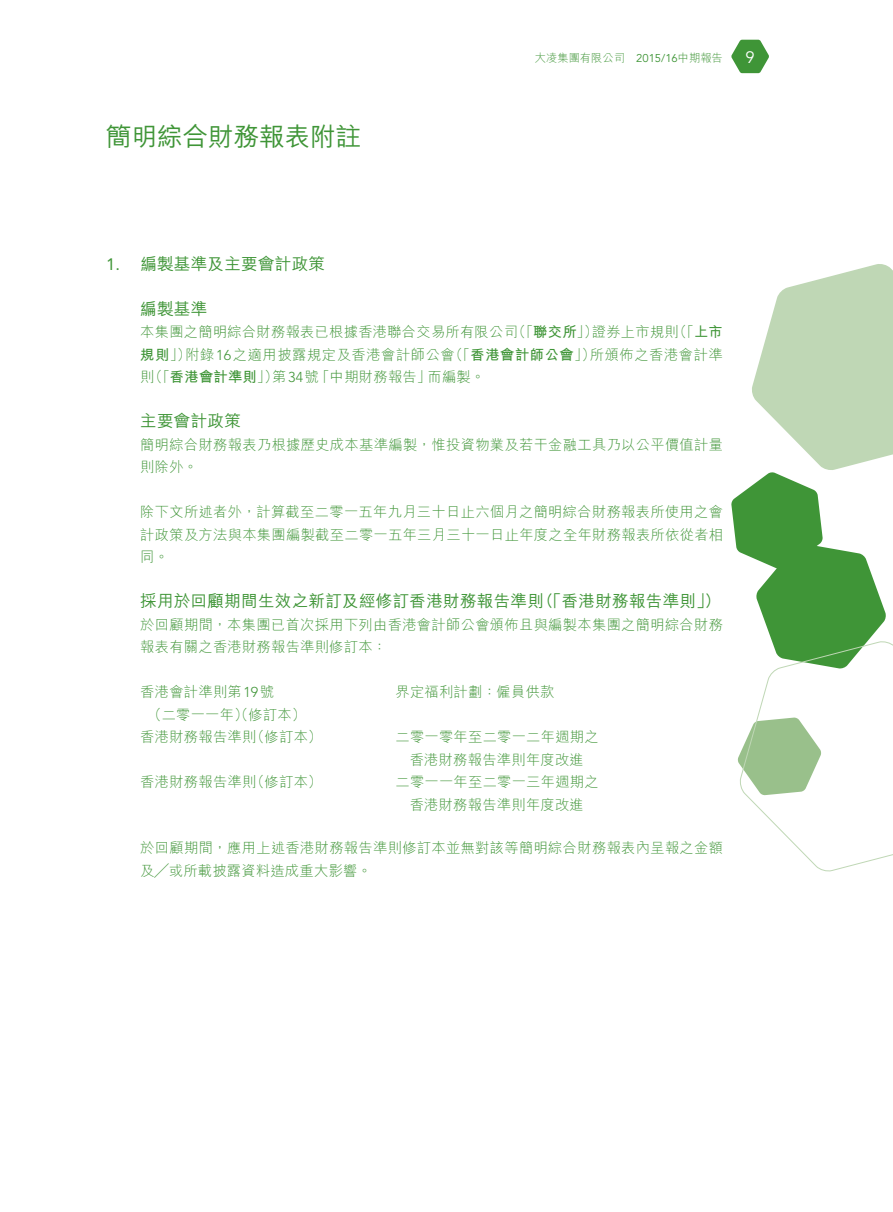
<style>
.page{position:relative;width:893px;height:1212px;background:#fff}
.page>*{position:absolute;margin:0;border:0;box-sizing:border-box;transform-origin:0 0}
.t1{font:500 25.5px "M Hei HK";color:#3f9537}
._02_H2{font:500 16.5px "M Hei HK";letter-spacing:.02em;color:#3f9537}
._01_H1{font:500 16.5px "M Hei HK";letter-spacing:.02em;color:#3f9537}
.t2{font:16.5px "Avenir LT Std";color:#fff}
._00_txt{font:300 14.25px/22.5px "M Hei HK";letter-spacing:.025em;color:#3f9537}
.t3{font:300 11.25px "M Hei HK";color:#3f9537}
.s1{font-family:"Avenir LT Std";font-weight:400}
.s2{font-weight:700}
.s3{font-family:"Avenir LT Std"}
</style>
<div class="page">
<svg style="left:731px;top:40px;width:38px;height:33px"></svg>
<svg style="left:731px;top:264px;width:162px;height:608px"></svg>
<p class="t1" style="left:106px;top:118px;width:256px">簡明綜合財務報表附註</p>
<p class="t3" style="left:535px;top:52px;width:189px">大凌集團有限公司 <span class="s1">2015/16</span>中期報告</p>
<p class="t2" style="left:746px;top:48px;width:11px">9</p>
<p class="_01_H1" style="left:106px;top:252px;width:220px"><span class="s1">1.</span> 編製基準及主要會計政策</p>
<p class="_02_H2" style="left:140px;top:297px;width:68px">編製基準</p>
<p class="_00_txt" style="left:140px;top:321px;width:584px;text-align:justify">本集團之簡明綜合財務報表已根據香港聯合交易所有限公司（「<span class="s2">聯交所</span>」）證券上市規則（「<span class="s2">上市規則</span>」）附錄<span class="s3">16</span>之適用披露規定及香港會計師公會（「<span class="s2">香港會計師公會</span>」）所頒佈之香港會計準則（「<span class="s2">香港會計準則</span>」）第<span class="s3">34</span>號「中期財務報告」而編製。</p>
<p class="_02_H2" style="left:140px;top:409px;width:102px">主要會計政策</p>
<p class="_00_txt" style="left:140px;top:433px;width:584px">簡明綜合財務報表乃根據歷史成本基準編製，惟投資物業及若干金融工具乃以公平價值計量則除外。</p>
<p class="_00_txt" style="left:140px;top:501px;width:584px;text-align:justify">除下文所述者外，計算截至二零一五年九月三十日止六個月之簡明綜合財務報表所使用之會計政策及方法與本集團編製截至二零一五年三月三十一日止年度之全年財務報表所依從者相同。</p>
<p class="_02_H2" style="left:140px;top:589px;width:582px">採用於回顧期間生效之新訂及經修訂香港財務報告準則（「香港財務報告準則」）</p>
<p class="_00_txt" style="left:140px;top:613px;width:584px">於回顧期間，本集團已首次採用下列由香港會計師公會頒佈且與編製本集團之簡明綜合財務報表有關之香港財務報告準則修訂本：</p>
<p class="_00_txt" style="left:140px;top:681px;width:136px">香港會計準則第<span class="s3">19</span>號</p>
<p class="_00_txt" style="left:147px;top:703px;width:160px">（二零一一年）（修訂本）</p>
<p class="_00_txt" style="left:395px;top:681px;width:161px">界定福利計劃：僱員供款</p>
<p class="_00_txt" style="left:140px;top:726px;width:183px">香港財務報告準則（修訂本）</p>
<p class="_00_txt" style="left:395px;top:726px;width:205px">二零一零年至二零一二年週期之</p>
<p class="_00_txt" style="left:410px;top:748px;width:176px">香港財務報告準則年度改進</p>
<p class="_00_txt" style="left:140px;top:771px;width:183px">香港財務報告準則（修訂本）</p>
<p class="_00_txt" style="left:395px;top:771px;width:205px">二零一一年至二零一三年週期之</p>
<p class="_00_txt" style="left:410px;top:793px;width:176px">香港財務報告準則年度改進</p>
<p class="_00_txt" style="left:140px;top:836px;width:584px">於回顧期間，應用上述香港財務報告準則修訂本並無對該等簡明綜合財務報表內呈報之金額及╱或所載披露資料造成重大影響。</p>
</div>
